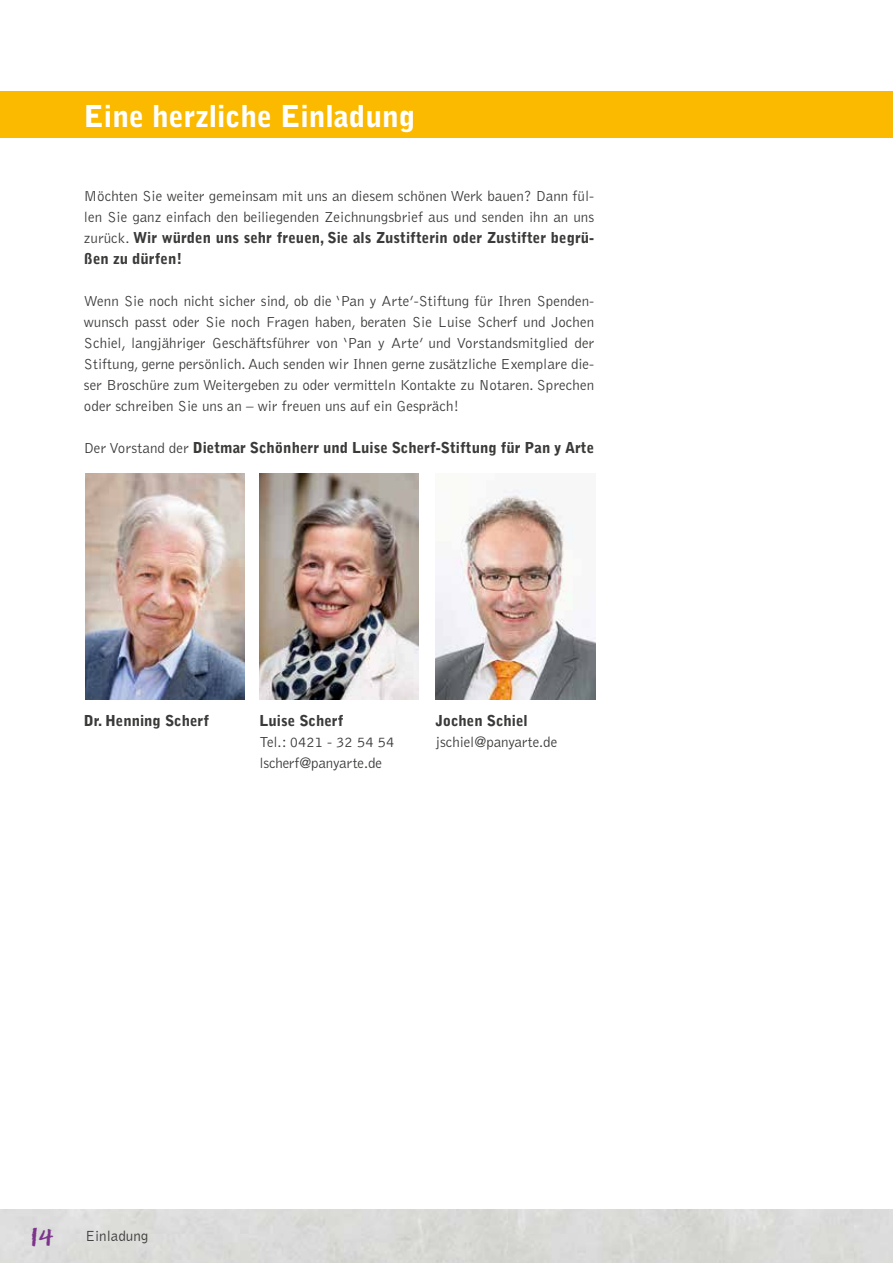
<style>
.page{position:relative;width:893px;height:1263px;background:#fff}
.page>*{position:absolute;margin:0;border:0;box-sizing:border-box;transform-origin:0 0}
.t1{font:900 30px "Bell Gothic Std";color:#fff}
.t2{font:300 15px/21px "Bell Gothic Std";color:#3a3a39;text-align:justify}
.t3{font:900 15px "Bell Gothic Std";color:#3a3a39}
.t4{font:15px "Bell Gothic BT";color:#3a3a39}
.s1{font-weight:900}
.s2{font-weight:300}
.s3{font-family:"Eraser Dust";font-size:27px;color:#7c338b}
</style>
<div class="page">
<div style="left:0;top:91px;width:893px;height:47px;background:#fbb900"></div>
<img style="left:259px;top:474px;width:160px;height:225px">
<img style="left:436px;top:489px;width:159px;height:210px">
<img style="left:85px;top:474px;width:159px;height:225px">
<h1 class="t1" style="left:84px;top:98px;width:333px">Eine herzliche Einladung</h1>
<p class="t2" style="left:84px;top:186px;width:512px">Möchten Sie weiter gemeinsam mit uns an diesem schönen Werk bauen? Dann fül&shy;len Sie ganz einfach den beiliegenden Zeichnungsbrief aus und senden ihn an uns zurück. <span class="s1">Wir würden uns sehr freuen, Sie als Zustifterin oder Zustifter begrü&shy;ßen zu dürfen!</span></p>
<p class="t2" style="left:84px;top:291px;width:512px">Wenn Sie noch nicht sicher sind, ob die ‘Pan y Arte’-Stiftung für Ihren Spenden&shy;wunsch passt oder Sie noch Fragen haben, beraten Sie Luise Scherf und Jochen Schiel, langjähriger Geschäftsführer von ‘Pan y Arte’ und Vorstandsmitglied der Stiftung, gerne persönlich. Auch senden wir Ihnen gerne zusätzliche Exemplare die&shy;ser Broschüre zum Weitergeben zu oder vermitteln Kontakte zu Notaren. Sprechen oder schreiben Sie uns an – wir freuen uns auf ein Gespräch!</p>
<p class="t3" style="left:84px;top:439px;width:512px"><span class="s2">Der Vorstand der</span> Dietmar Schönherr und Luise Scherf-Stiftung für Pan y Arte</p>
<p class="t3" style="left:84px;top:712px;width:127px">Dr. Henning Scherf</p>
<p class="t3" style="left:259px;top:712px;width:86px">Luise Scherf</p>
<p class="t2" style="left:259px;top:732px;width:139px">Tel.: 0421 - 32 54 54  lscherf@panyarte.de</p>
<p class="t3" style="left:436px;top:712px;width:93px">Jochen Schiel</p>
<p class="t2" style="left:436px;top:732px;width:123px">jschiel@panyarte.de</p>
<p class="t4" style="left:31px;top:1227px;width:119px"><span class="s3">14</span> Einladung</p>
</div>
